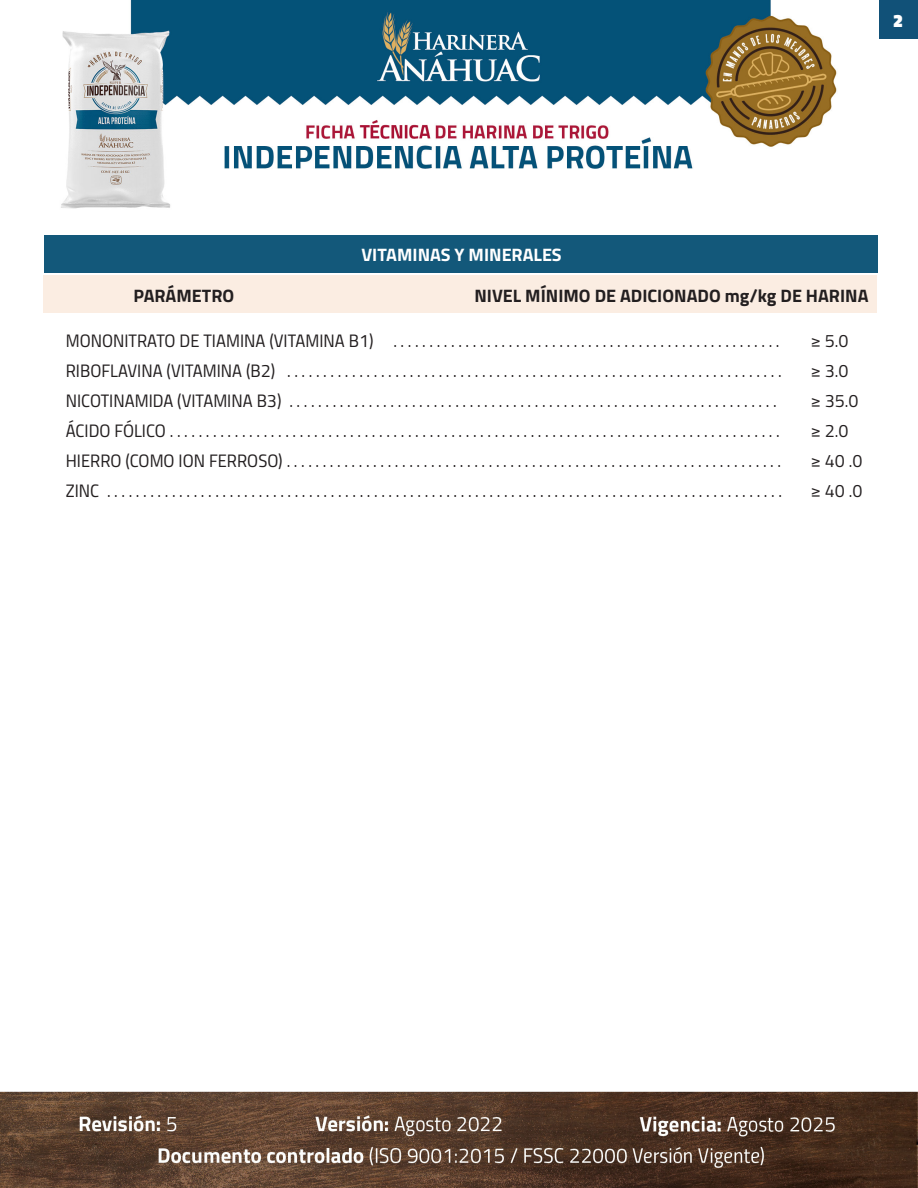
<style>
.page{position:relative;width:918px;height:1188px;background:#fff}
.page>*{position:absolute;margin:0;border:0;box-sizing:border-box;transform-origin:0 0}
.t1{font:18px/30px "Titillium Regular Upright";color:#231f20}
.t2{font:700 18px "Titillium";color:#231f20}
.t3{font:700 18px "Titillium";color:#fff}
.t4{font:900 18px "Titillium";color:#fff}
</style>
<div class="page">
<img style="left:0;top:0;width:918px;height:1188px">
<div style="left:879px;top:0;width:39px;height:39px;background:#115178"></div>
<div style="left:44px;top:235px;width:834px;height:37px;background:#13587a"></div>
<div style="left:43px;top:275px;width:834px;height:38px;background:#fbede2"></div>
<p class="t4" style="left:893px;top:8px;width:11px">2</p>
<p class="t3" style="left:361px;top:241px;width:202px">VITAMINAS Y MINERALES</p>
<p class="t2" style="left:134px;top:282px;width:102px">PARÁMETRO</p>
<p class="t2" style="left:474px;top:282px;width:396px">NIVEL MÍNIMO DE ADICIONADO mg/kg DE HARINA</p>
<p class="t1" style="left:66px;top:325px;width:718px">MONONITRATO DE TIAMINA (VITAMINA B1) ......................................................<br>RIBOFLAVINA (VITAMINA (B2) .....................................................................<br>NICOTINAMIDA (VITAMINA B3) ....................................................................<br>ÁCIDO FÓLICO .....................................................................................<br>HIERRO (COMO ION FERROSO) .....................................................................<br>ZINC ..............................................................................................</p>
<p class="t1" style="left:811px;top:325px;width:53px">≥ 5.0 ≥ 3.0 ≥ 35.0 ≥ 2.0 ≥ 40 .0 ≥ 40 .0</p>
</div>
